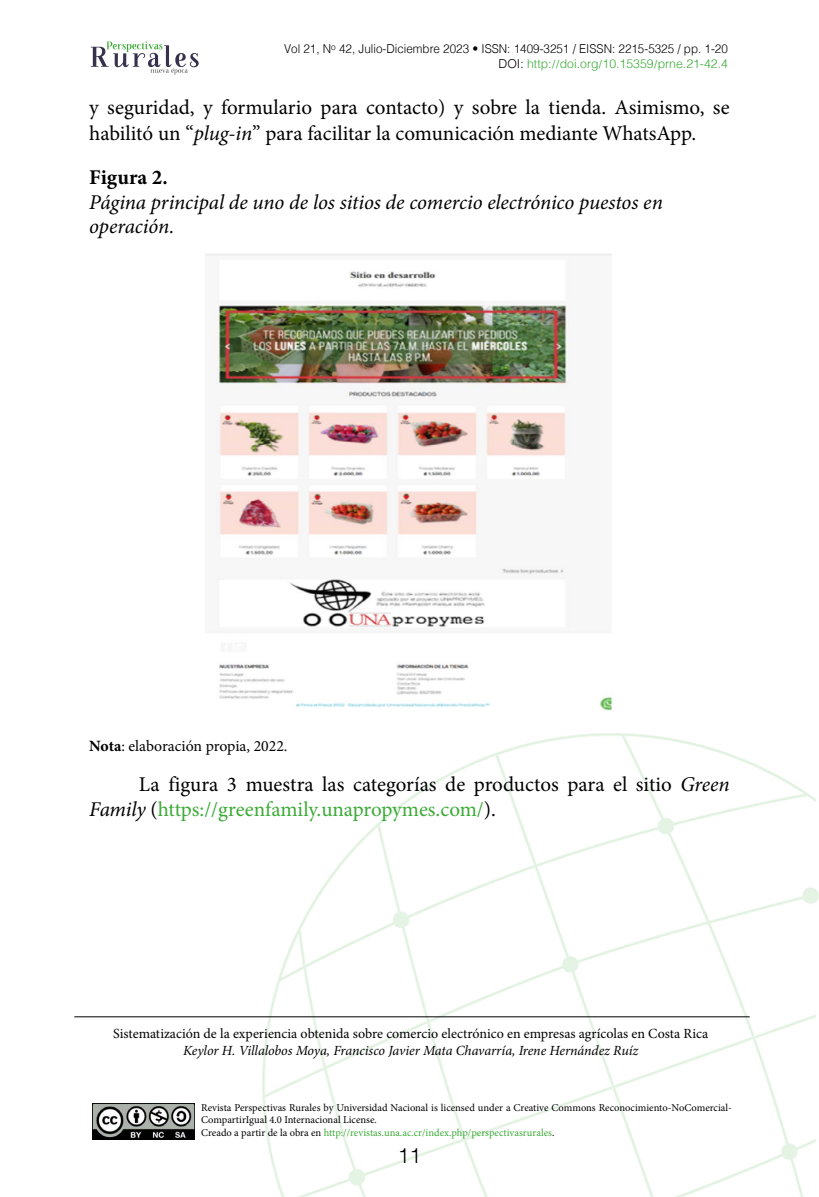
<style>
.page{position:relative;width:819px;height:1197px;background:#fff}
.page>*{position:absolute;margin:0;border:0;box-sizing:border-box;transform-origin:0 0}
.t1{font:21px/25.2px "Minion Pro";color:#000}
.t2{font:italic 21px/24.5px "Minion Pro";letter-spacing:-.005em;color:#000}
.t3{font:700 21px "Minion Pro";color:#000}
.t4{font:300 21px "Helvetica";color:#000}
.t5{font:15.75px "Minion Pro";color:#000}
.t6{font:14px "Minion Pro";color:#000}
.t7{font:italic 14px "Minion Pro";letter-spacing:-.005em;color:#000}
.t8{font:300 12.25px/14.7px "Helvetica";color:#000;text-align:right;scale:.95 1}
.t9{font:10.5px/12.6px "Minion Pro";color:#000}
.s1{color:#3aaa35}
.s2{font-family:"Minion Pro";font-weight:400;color:#3aaa35}
.s3{font-style:italic}
.s4{font-weight:700}
</style>
<div class="page">
<img style="left:263px;top:734px;width:556px;height:463px">
<svg style="left:91px;top:42px;width:108px;height:33px"></svg>
<img style="left:92px;top:1103px;width:103px;height:36px">
<hr style="left:74px;top:1017px;width:676px;height:1px;background:#000">
<img style="left:205px;top:254px;width:408px;height:457px">
<p class="t8" style="left:284px;top:41px;width:469px">Vol 21, N<sup>o</sup> 42, Julio-Diciembre 2023 • ISSN: 1409-3251 / EISSN: 2215-5325 / pp. 1-20<br>DOI: <span class="s1">http:</span><span class="s2">//</span><span class="s1">doi.org</span><span class="s2">/</span><span class="s1">10.15359</span><span class="s2">/</span><span class="s1">prne.21-42.4</span></p>
<p class="t1" style="left:89px;top:95px;width:642px">y seguridad, y formulario para contacto) y sobre la tienda. Asimismo, se habilitó un “<span class="s3">plug-in</span>” para facilitar la comunicación mediante WhatsApp.</p>
<p class="t3" style="left:89px;top:163px;width:80px">Figura 2.</p>
<p class="t2" style="left:89px;top:190px;width:575px">Página principal de uno de los sitios de comercio electrónico puestos en operación.</p>
<p class="t5" style="left:89px;top:736px;width:200px"><span class="s4">Nota</span>: elaboración propia, 2022.</p>
<p class="t1" style="left:89px;top:772px;width:642px;text-indent:50px">La figura 3 muestra las categorías de productos para el sitio <span class="s3">Green<br>Family</span> (<span class="s1">https://greenfamily.unapropymes.com/</span>).</p>
<p class="t6" style="left:113px;top:1024px;width:597px">Sistematización de la experiencia obtenida sobre comercio electrónico en empresas agrícolas en Costa Rica</p>
<p class="t7" style="left:183px;top:1041px;width:457px">Keylor H. Villalobos Moya, Francisco Javier Mata Chavarría, Irene Hernández Ruíz</p>
<p class="t9" style="left:201px;top:1101px;width:532px">Revista Perspectivas Rurales by Universidad Nacional is licensed under a Creative Commons Reconocimiento-NoComercial-<br>CompartirIgual 4.0 Internacional License.<br>Creado a partir de la obra en <span class="s1">http://revistas.una.ac.cr/index.php/perspectivasrurales</span>.</p>
<p class="t4" style="left:398px;top:1138px;width:25px">11</p>
</div>
